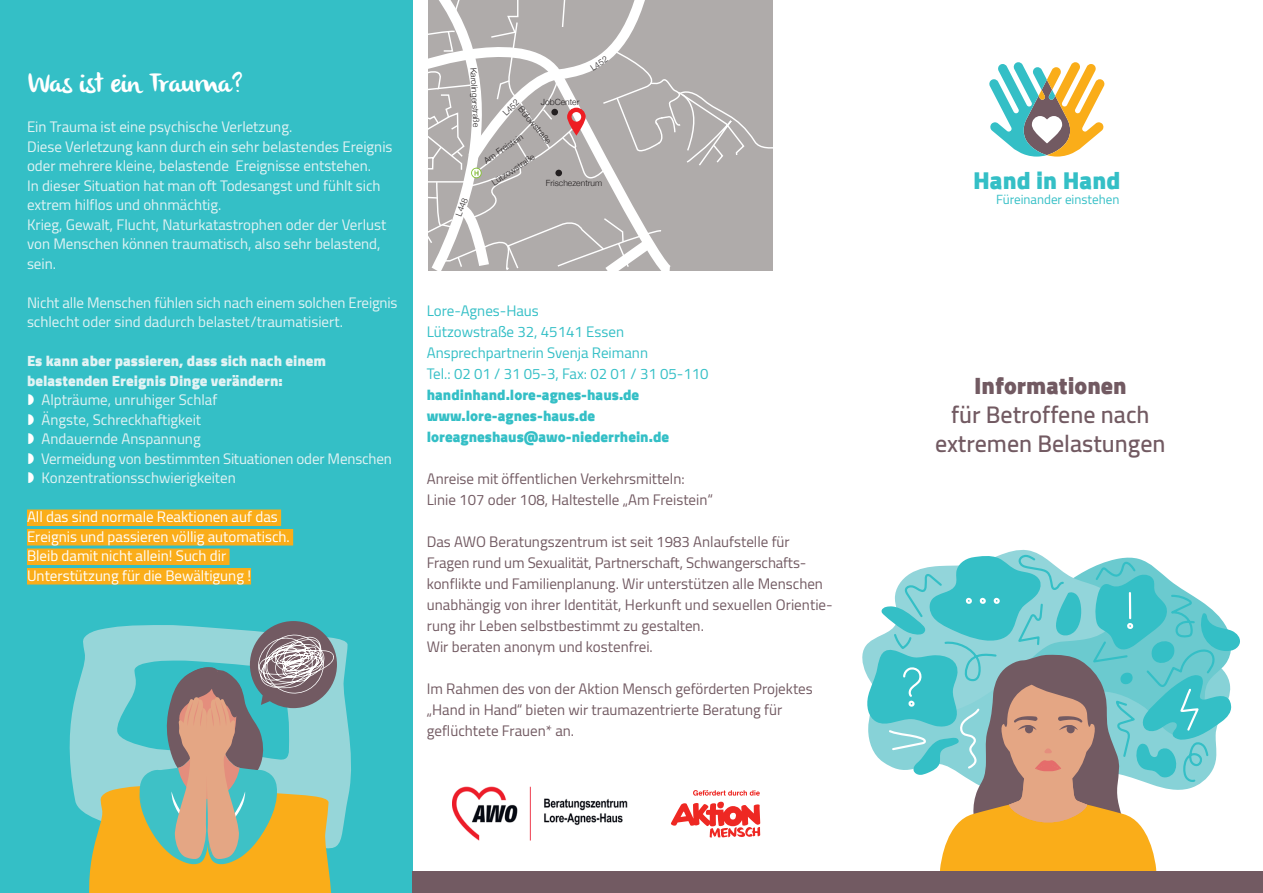
<style>
.page{position:relative;width:1263px;height:893px;background:#fff}
.page>*{position:absolute;margin:0;border:0;box-sizing:border-box;transform-origin:0 0}
.t1{font:27px "olivier";color:#fff}
.t2{font:900 24.75px "Cairo";color:#34bfc6}
.t3{font:600 24px/28.8px "Cairo";color:#725a62;text-align:center}
.t4{font:900 24px "Cairo";color:#725a62}
.t5{font:15px/19.5px "Cairo";color:#e2f3f4}
.t6{font:15px/21px "Cairo";color:#725a62}
.t7{font:15px/19.5px "Cairo";color:#fff}
.t8{font:15px/21px "Cairo";color:#34bfc6}
.t9{font:900 15px/21px "Cairo";color:#34bfc6}
.t10{font:900 15px/19.5px "Cairo";color:#e2f3f4}
.t11{font:13.05px "Cairo";color:#34bfc6}
.t12{font:300 8.55px "Helvetica Neue";color:#231f20}
</style>
<div class="page">
<svg style="left:860px;top:549px;width:381px;height:323px"></svg>
<div style="left:0;top:0;width:412px;height:893px;background:#34bfc6"></div>
<svg style="left:989px;top:62px;width:116px;height:95px"></svg>
<svg style="left:428px;top:0;width:344px;height:270px"></svg>
<div style="left:555px;top:170px;width:7px;height:6px;background:#231f20;border-radius:50%"></div>
<div style="left:551px;top:109px;width:7px;height:6px;background:#231f20;border-radius:50%"></div>
<svg style="left:671px;top:790px;width:89px;height:48px"></svg>
<div style="left:412px;top:872px;width:851px;height:21px;background:#725a62"></div>
<div style="left:27px;top:509px;width:254px;height:17px;background:#faad19"></div>
<div style="left:27px;top:529px;width:266px;height:16px;background:#faad19"></div>
<div style="left:27px;top:548px;width:203px;height:17px;background:#faad19"></div>
<div style="left:27px;top:568px;width:224px;height:16px;background:#faad19"></div>
<img style="left:452px;top:786px;width:176px;height:55px">
<svg style="left:69px;top:638px;width:282px;height:208px;fill:#96d6d9"></svg>
<svg style="left:79px;top:621px;width:258px;height:272px"></svg>
<h1 class="t1" style="left:27px;top:68px;width:217px">Was ist ein Trauma?</h1>
<p class="t5" style="left:27px;top:117px;width:367px">Ein Trauma ist eine psychische Verletzung.<br>Diese Verletzung kann durch ein sehr belastendes Ereignis oder mehrere kleine, belastende Ereignisse entstehen.<br>In dieser Situation hat man oft Todesangst und fühlt sich extrem hilflos und ohnmächtig.<br>Krieg, Gewalt, Flucht, Naturkatastrophen oder der Verlust von Menschen können traumatisch, also sehr belastend, sein.</p>
<p class="t5" style="left:27px;top:293px;width:372px">Nicht alle Menschen fühlen sich nach einem solchen Ereignis schlecht oder sind dadurch belastet/traumatisiert.</p>
<p class="t10" style="left:27px;top:351px;width:301px">Es kann aber passieren, dass sich nach einem belastenden Ereignis Dinge verändern:</p>
<p class="t5" style="left:41px;top:390px;width:352px">Alpträume, unruhiger Schlaf<br>Ängste, Schreckhaftigkeit<br>Andauernde Anspannung<br>Vermeidung von bestimmten Situationen oder Menschen Konzentrationsschwierigkeiten</p>
<p class="t7" style="left:27px;top:507px;width:264px">All das sind normale Reaktionen auf das Ereignis und passieren völlig automatisch.<br>Bleib damit nicht allein! Such dir Unterstützung für die Bewältigung !</p>
<p class="t12" style="left:587px;top:63px;width:20px;rotate:-34deg">L452</p>
<p class="t12" style="left:480px;top:67px;width:61px;rotate:87deg">Karolingerstraße</p>
<p class="t12" style="left:500px;top:109px;width:20px;rotate:-45deg">L452</p>
<p class="t12" style="left:526px;top:103px;width:47px;rotate:50deg">Bülowstraße</p>
<p class="t12" style="left:541px;top:95px;width:40px">JobCenter</p>
<p class="t12" style="left:481px;top:155px;width:47px;rotate:-34deg">Am Freistein</p>
<p class="t12" style="left:489px;top:178px;width:51px;rotate:-34deg">Lützowstraße</p>
<p class="t12" style="left:546px;top:176px;width:58px">Frischezentrum</p>
<p class="t12" style="left:452px;top:213px;width:20px;rotate:-69deg">L448</p>
<p class="t8" style="left:427px;top:300px;width:283px">Lore-Agnes-Haus<br>Lützowstraße 32, 45141 Essen<br>Ansprechpartnerin Svenja Reimann<br>Tel.: 02 01 / 31 05-3, Fax: 02 01 / 31 05-110</p>
<p class="t9" style="left:427px;top:384px;width:244px">handinhand.lore-agnes-haus.de www.lore-agnes-haus.de loreagneshaus@awo-niederrhein.de</p>
<p class="t6" style="left:427px;top:468px;width:288px">Anreise mit öffentlichen Verkehrsmitteln:<br>Linie 107 oder 108, Haltestelle „Am Freistein“</p>
<p class="t6" style="left:427px;top:531px;width:403px">Das AWO Beratungszentrum ist seit 1983 Anlaufstelle für Fragen rund um Sexualität, Partnerschaft, Schwangerschafts&shy;konflikte und Familienplanung. Wir unterstützen alle Menschen unabhängig von ihrer Identität, Herkunft und sexuellen Orientie--- rung ihr Leben selbstbestimmt zu gestalten.<br>Wir beraten anonym und kostenfrei.</p>
<p class="t6" style="left:427px;top:678px;width:388px">Im Rahmen des von der Aktion Mensch geförderten Projektes „Hand in Hand“ bieten wir traumazentrierte Beratung für geflüchtete Frauen* an.</p>
<h2 class="t2" style="left:973px;top:166px;width:149px">Hand in Hand</h2>
<p class="t11" style="left:996px;top:189px;width:125px">Füreinander einstehen</p>
<h3 class="t4" style="left:974px;top:372px;width:154px">Informationen</h3>
<h3 class="t3" style="left:935px;top:400px;width:232px">für Betroffene nach extremen Belastungen</h3>
</div>
